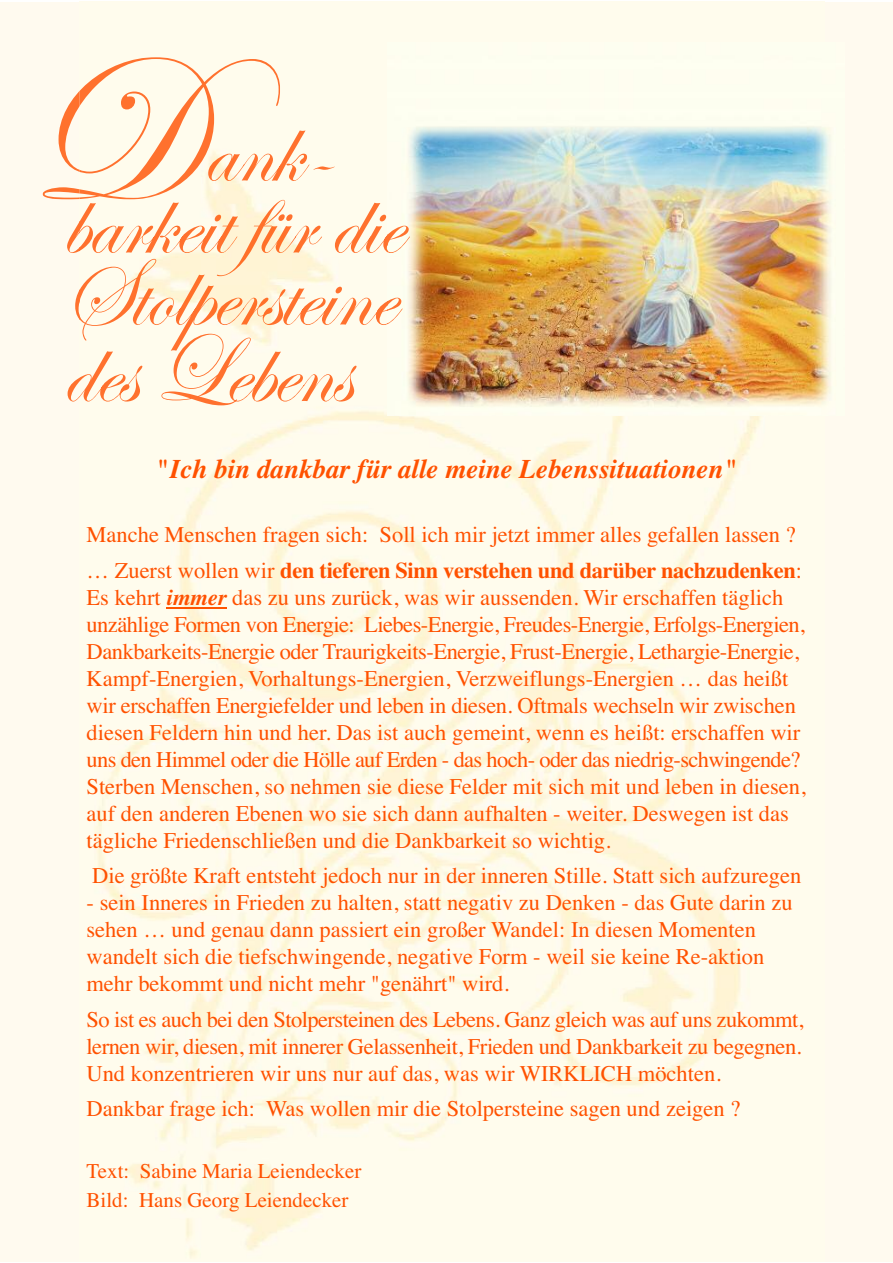
<style>
.page{position:relative;width:893px;height:1263px;background:#fff}
.page>*{position:absolute;margin:0;border:0;box-sizing:border-box;transform-origin:0 0}
.t1{font:italic 700 27px "Times";color:#ff5100}
.t2{font:22.5px/27px "Times";color:#ff5100}
.t3{font:21px/28.2px "Times";color:#ff5100}
.s1{font-weight:700}
.s2{font-weight:700;font-style:italic}
</style>
<div class="page">
<div style="left:0;top:2px;width:893px;height:1259px;background:#fffaef"></div>
<img style="left:79px;top:199px;width:682px;height:1059px">
<hr style="left:167px;top:607px;width:60px;height:2px;background:#ff5400">
<svg style="left:43px;top:91px;width:36px;height:108px"></svg>
<img style="left:79px;top:57px;width:201px;height:142px">
<img style="left:387px;top:126px;width:443px;height:289px">
<img style="left:208px;top:130px;width:127px;height:51px">
<svg style="left:67px;top:222px;width:12px;height:31px"></svg>
<img style="left:79px;top:202px;width:143px;height:51px">
<svg style="left:75px;top:291px;width:4px;height:28px"></svg>
<img style="left:79px;top:259px;width:165px;height:75px">
<svg style="left:68px;top:378px;width:11px;height:24px"></svg>
<img style="left:79px;top:334px;width:202px;height:71px">
<p class="t1" style="left:155px;top:452px;width:585px">"Ich bin dankbar für alle meine Lebenssituationen"</p>
<p class="t2" style="left:87px;top:516px;width:717px;line-height:35.5px">Manche Menschen fragen sich: Soll ich mir jetzt immer alles gefallen lassen ? … Zuerst wollen wir <span class="s1">den tieferen Sinn verstehen und darüber nachzudenken</span>:</p>
<p class="t2" style="left:87px;top:583px;width:721px">Es kehrt <span class="s2">immer</span> das zu uns zurück, was wir aussenden. Wir erschaffen täglich unzählige Formen von Energie: Liebes-Energie, Freudes-Energie, Erfolgs-Energien, Dankbarkeits-Energie oder Traurigkeits-Energie, Frust-Energie, Lethargie-Energie, Kampf-Energien, Vorhaltungs-Energien, Verzweiflungs-Energien … das heißt wir erschaffen Energiefelder und leben in diesen. Oftmals wechseln wir zwischen diesen Feldern hin und her. Das ist auch gemeint, wenn es heißt: erschaffen wir uns den Himmel oder die Hölle auf Erden - das hoch- oder das niedrig-schwingende?<br>Sterben Menschen, so nehmen sie diese Felder mit sich mit und leben in diesen, auf den anderen Ebenen wo sie sich dann aufhalten - weiter. Deswegen ist das tägliche Friedenschließen und die Dankbarkeit so wichtig.</p>
<p class="t2" style="left:92px;top:862px;width:711px">Die größte Kraft entsteht jedoch nur in der inneren Stille. Statt sich aufzuregen</p>
<p class="t2" style="left:86px;top:889px;width:708px">- sein Inneres in Frieden zu halten, statt negativ zu Denken - das Gute darin zu sehen … und genau dann passiert ein großer Wandel: In diesen Momenten wandelt sich die tiefschwingende, negative Form - weil sie keine Re-aktion mehr bekommt und nicht mehr "genährt" wird.</p>
<p class="t2" style="left:86px;top:1005px;width:718px;text-align:justify">So ist es auch bei den Stolpersteinen des Lebens. Ganz gleich was auf uns zukommt, lernen wir, diesen, mit innerer Gelassenheit, Frieden und Dankbarkeit zu begegnen.<br>Und konzentrieren wir uns nur auf das, was wir WIRKLICH möchten.</p>
<p class="t2" style="left:86px;top:1095px;width:655px">Dankbar frage ich: Was wollen mir die Stolpersteine sagen und zeigen ?</p>
<p class="t3" style="left:87px;top:1157px;width:276px">Text: Sabine Maria Leiendecker<br>Bild: Hans Georg Leiendecker</p>
</div>
